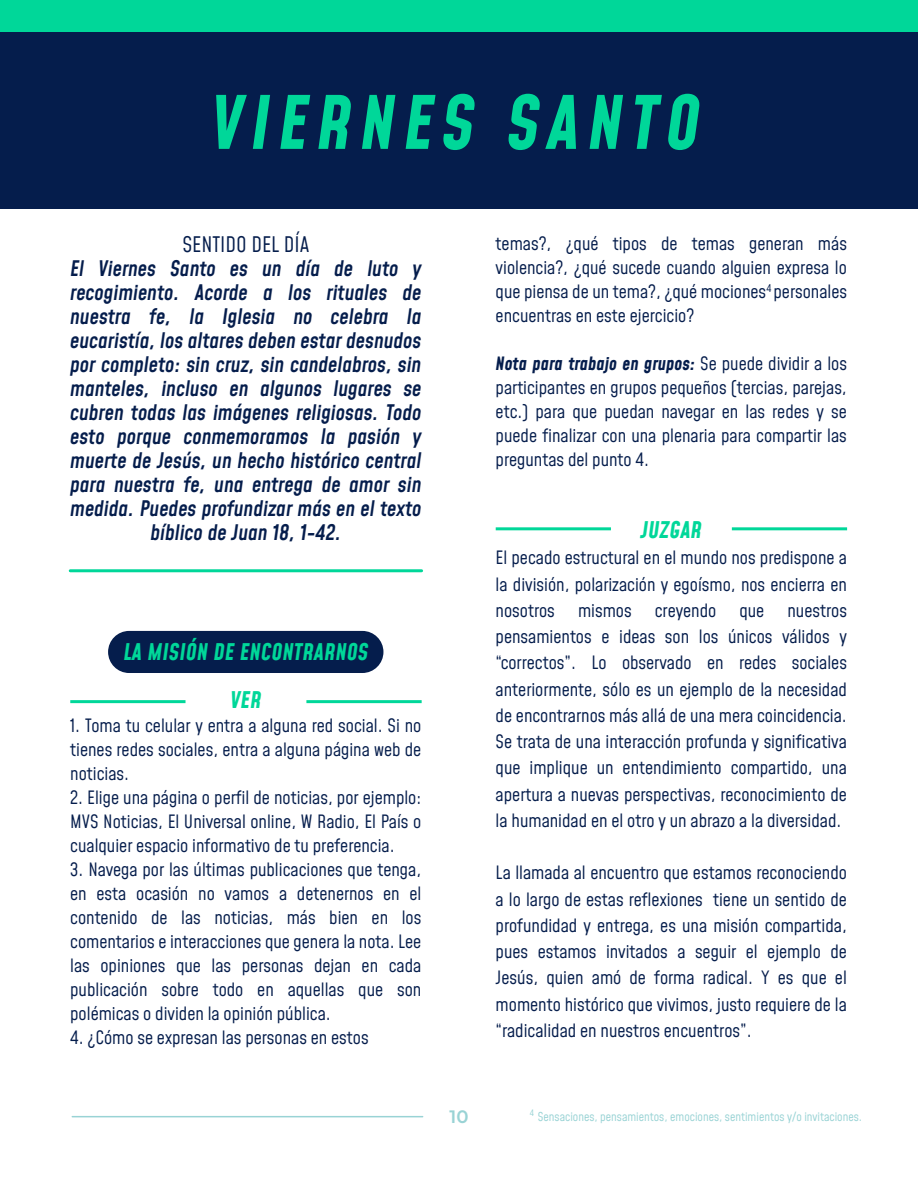
<style>
.page{position:relative;width:918px;height:1188px;background:#fff}
.page>*{position:absolute;margin:0;border:0;box-sizing:border-box;transform-origin:0 0}
.t1{font:italic 700 72px "Mohave";letter-spacing:.1em;color:#00d799}
.t2{font:italic 700 22.5px/48px "Mohave";color:#00d799;text-align:center}
.t3{font:italic 600 21px/24px "Mohave";color:#051d4c;text-align:center}
.t4{font:21px "Mohave";color:#051d4c}
.t5{font:18px/24px "Mohave";color:#051d4c;text-align:justify}
.t6{font:600 18px "Montserrat";color:#99d3d5}
.t7{font:12px "Mohave";color:#99d3d5}
.s1{font-weight:700;font-style:italic}
</style>
<div class="page">
<div style="left:108px;top:631px;width:275px;height:42px;background:#051d4c;border-radius:21px"></div>
<div style="left:0;top:32px;width:918px;height:176px;background:#051d4c"></div>
<div style="left:0;top:0;width:918px;height:32px;background:#00d799"></div>
<hr style="left:496px;top:527px;width:115px;height:3px;background:#00d799">
<hr style="left:732px;top:527px;width:115px;height:3px;background:#00d799">
<hr style="left:70px;top:569px;width:352px;height:3px;background:#00d799">
<hr style="left:70px;top:700px;width:116px;height:3px;background:#00d799">
<hr style="left:306px;top:700px;width:116px;height:3px;background:#00d799">
<hr style="left:72px;top:1116px;width:351px;height:1px;background:#99d3d5">
<h1 class="t1" style="left:210px;top:78px;width:492px">VIERNES SANTO</h1>
<p class="t4" style="left:182px;top:232px;width:128px">SENTIDO DEL DÍA</p>
<p class="t3" style="left:70px;top:258px;width:353px">El Viernes Santo es un día de luto y recogimiento. Acorde a los rituales de nuestra fe, la Iglesia no celebra la eucaristía, los altares deben estar desnudos por completo: sin cruz, sin candelabros, sin manteles, incluso en algunos lugares se cubren todas las imágenes religiosas. Todo esto porque conmemoramos la pasión y muerte de Jesús, un hecho histórico central para nuestra fe, una entrega de amor sin medida. Puedes profundizar más en el texto bíblico de Juan 18, 1-42.</p>
<p class="t2" style="left:123px;top:630px;width:247px">LA MISIÓN DE ENCONTRARNOS<br>VER</p>
<p class="t5" style="left:70px;top:715px;width:353px">1. Toma tu celular y entra a alguna red social. Si no tienes redes sociales, entra a alguna página web de noticias.</p>
<p class="t5" style="left:70px;top:787px;width:353px">2. Elige una página o perfil de noticias, por ejemplo:<br>MVS Noticias, El Universal online, W Radio, El País o cualquier espacio informativo de tu preferencia.</p>
<p class="t5" style="left:70px;top:859px;width:353px">3. Navega por las últimas publicaciones que tenga, en esta ocasión no vamos a detenernos en el contenido de las noticias, más bien en los comentarios e interacciones que genera la nota. Lee las opiniones que las personas dejan en cada publicación sobre todo en aquellas que son polémicas o dividen la opinión pública.</p>
<p class="t5" style="left:70px;top:1027px;width:300px">4. ¿Cómo se expresan las personas en estos</p>
<p class="t5" style="left:496px;top:233px;width:353px">temas?, ¿qué tipos de temas generan más violencia?, ¿qué sucede cuando alguien expresa lo que piensa de un tema?, ¿qué mociones<sup>4</sup> personales encuentras en este ejercicio?</p>
<p class="t5" style="left:496px;top:353px;width:353px"><span class="s1">Nota para trabajo en grupos:</span> Se puede dividir a los participantes en grupos pequeños (tercias, parejas, etc.) para que puedan navegar en las redes y se puede finalizar con una plenaria para compartir las preguntas del punto 4.</p>
<p class="t2" style="left:641px;top:508px;width:63px">JUZGAR</p>
<p class="t5" style="left:496px;top:546px;width:353px;line-height:26.2px">El pecado estructural en el mundo nos predispone a la división, polarización y egoísmo, nos encierra en nosotros</p>
<p class="t5" style="left:578px;top:600px;width:55px">mismos</p>
<p class="t5" style="left:655px;top:600px;width:63px">creyendo</p>
<p class="t5" style="left:739px;top:600px;width:26px">que</p>
<p class="t5" style="left:496px;top:599px;width:353px;line-height:26.2px;text-indent:292px">nuestros pensamientos e ideas son los únicos válidos y “correctos”. Lo observado en redes sociales anteriormente, sólo es un ejemplo de la necesidad de encontrarnos más allá de una mera coincidencia.<br>Se trata de una interacción profunda y significativa que implique un entendimiento compartido, una apertura a nuevas perspectivas, reconocimiento de la humanidad en el otro y un abrazo a la diversidad.</p>
<p class="t5" style="left:496px;top:861px;width:353px;line-height:26.2px">La llamada al encuentro que estamos reconociendo a lo largo de estas reflexiones tiene un sentido de profundidad y entrega, es una misión compartida, pues estamos invitados a seguir el ejemplo de Jesús, quien amó de forma radical. Y es que el momento histórico que vivimos, justo requiere de la “radicalidad en nuestros encuentros”.</p>
<p class="t6" style="left:450px;top:1103px;width:20px">10</p>
<p class="t7" style="left:530px;top:1109px;width:334px"><sup>4</sup> Sensaciones, pensamientos, emociones, sentimientos y/o invitaciones.</p>
</div>
